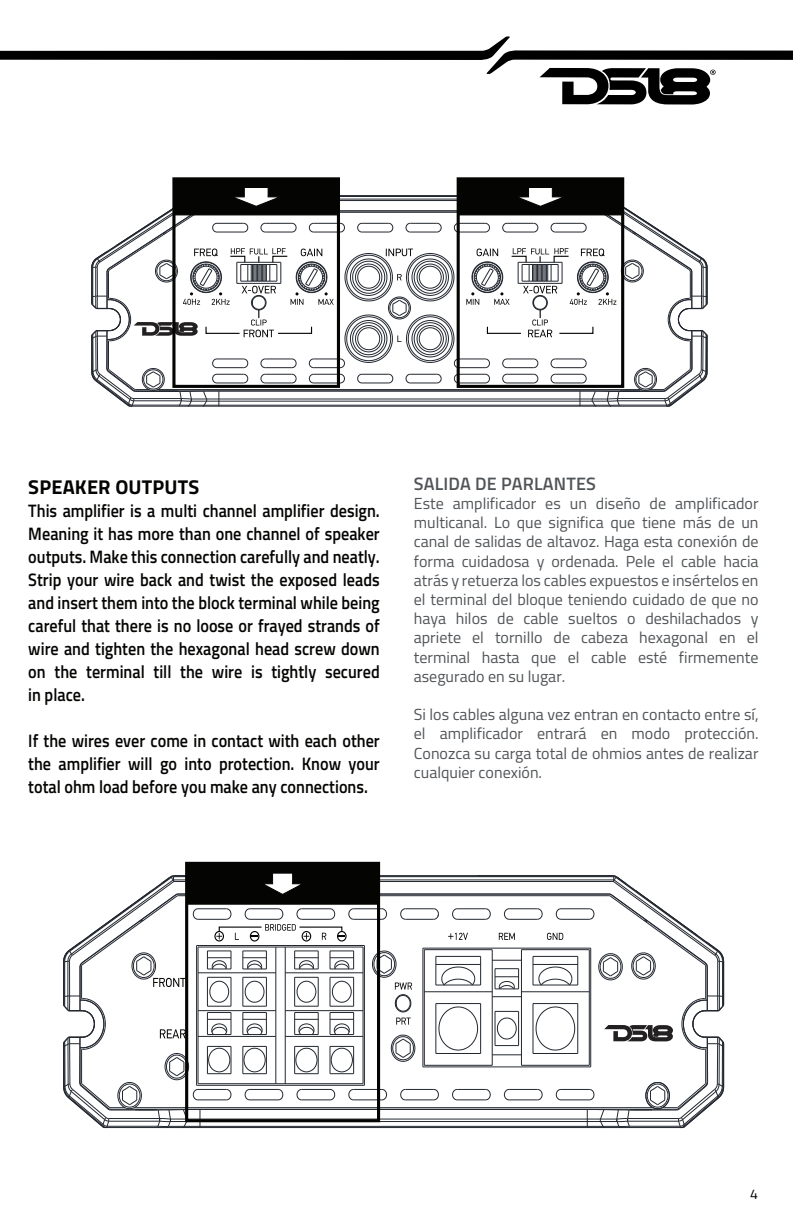
<style>
.page{position:relative;width:793px;height:1224px;background:#fff}
.page>*{position:absolute;margin:0;border:0;box-sizing:border-box;transform-origin:0 0}
.t1{font:700 20px "Titillium Web";letter-spacing:.01em;color:#040503}
.t2{font:600 18px/23px "Titillium Web";color:#040503;text-align:justify;scale:.9 1}
.t3{font:600 18px "Titillium Web";letter-spacing:.01em;color:#505457}
.t4{font:16px/19.2px "Titillium Web";color:#505457;text-align:justify}
.t5{font:14px "Titillium Web";color:#040503}
</style>
<div class="page">
<svg style="left:0;top:36px;width:792px;height:69px"></svg>
<div style="left:173px;top:179px;width:165px;height:36px;background:#040503"></div>
<div style="left:457px;top:179px;width:165px;height:36px;background:#040503"></div>
<svg style="left:91px;top:187px;width:616px;height:220px"></svg>
<div style="left:186px;top:863px;width:192px;height:42px;background:#040503"></div>
<svg style="left:63px;top:872px;width:661px;height:256px"></svg>
<p class="t1" style="left:28px;top:472px;width:173px">SPEAKER OUTPUTS</p>
<p class="t2" style="left:28px;top:498px;width:392px">This amplifier is a multi channel amplifier design.<br>Meaning it has more than one channel of speaker outputs. Make this connection carefully and neatly.<br>Strip your wire back and twist the exposed leads and insert them into the block terminal while being careful that there is no loose or frayed strands of wire and tighten the hexagonal head screw down on the terminal till the wire is tightly secured in place.</p>
<p class="t2" style="left:28px;top:728px;width:392px">If the wires ever come in contact with each other the amplifier will go into protection. Know your total ohm load before you make any connections.</p>
<p class="t3" style="left:413px;top:470px;width:183px">SALIDA DE PARLANTES</p>
<p class="t4" style="left:413px;top:493px;width:346px">Este amplificador es un diseño de amplificador multicanal. Lo que significa que tiene más de un canal de salidas de altavoz. Haga esta conexión de forma cuidadosa y ordenada. Pele el cable hacia atrás y retuerza los cables expuestos e insértelos en el terminal del bloque teniendo cuidado de que no haya hilos de cable sueltos o deshilachados y apriete el tornillo de cabeza hexagonal en el terminal hasta que el cable esté firmemente asegurado en su lugar.</p>
<p class="t4" style="left:413px;top:704px;width:346px">Si los cables alguna vez entran en contacto entre sí, el amplificador entrará en modo protección.<br>Conozca su carga total de ohmios antes de realizar cualquier conexión.</p>
<p class="t5" style="left:749px;top:1184px;width:9px">4</p>
</div>
